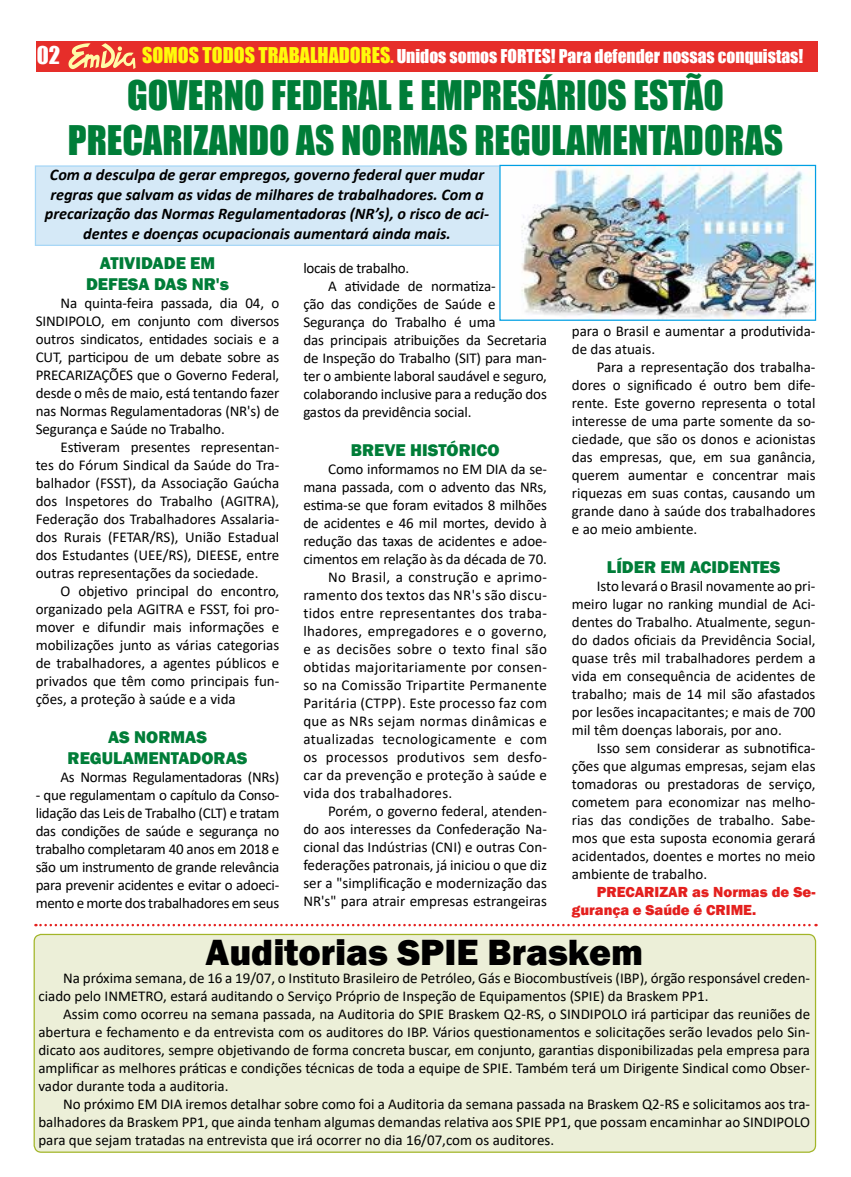
<style>
.page{position:relative;width:851px;height:1177px;background:#fff}
.page>*{position:absolute;margin:0;border:0;box-sizing:border-box;transform-origin:0 0}
.t1{font:37.5px/45px "Impact";color:#007d38;text-align:center}
.t2{font:800 37.5px "Franklin Gothic";color:#000}
.t3{font:22.5px "Impact";color:#fff}
.t4{font:800 17.5px/21px "Franklin Gothic";color:#007d38;text-align:center}
.t5{font:17.5px "Impact";color:#fff}
.t6{font:italic 700 16.25px/19.5px "Calibri";color:#000;text-align:center}
.t7{font:15px/18px "Calibri";color:#000;text-align:justify}
.t8{font:15px "Calibri";letter-spacing:.02em;color:#000}
.t9{font:15px "Calibri";letter-spacing:-.02em;color:#000}
.t10{font:800 15px/18px "Franklin Gothic";color:#e4201e}
.s1{font-size:20px;color:#fffa0a}
.s2{color:#fffa0a}
</style>
<div class="page">
<div style="left:35px;top:165px;width:465px;height:81px;background:#d5e9f7;border:1px solid #a5d6f6"></div>
<div style="left:36px;top:41px;width:781px;height:30px;background:#e62e2a"></div>
<svg style="left:68px;top:43px;width:67px;height:26px"></svg>
<div style="left:34px;top:934px;width:781px;height:218px;background:#ecefd8;border-radius:7px"></div>
<div style="left:34px;top:933px;width:782px;height:219px;border:1px solid #a2b528;border-radius:7px"></div>
<img style="left:521px;top:167px;width:293px;height:152px">
<div style="left:499px;top:165px;width:317px;height:156px;border:1px solid #009fe3"></div>
<svg style="left:35px;top:923px;width:781px;height:3px"></svg>
<h2 class="t3" style="left:37px;top:38px;width:25px">02</h2>
<p class="t5" style="left:142px;top:42px;width:662px"><span class="s1">SOMOS TODOS TRABALHADORES</span><span class="s2">.</span> Unidos somos FORTES! Para defender nossas conquistas!</p>
<h1 class="t1" style="left:68px;top:72px;width:716px">GOVERNO FEDERAL E EMPRESÁRIOS ESTÃO<br>PRECARIZANDO AS NORMAS REGULAMENTADORAS</h1>
<p class="t6" style="left:45px;top:164px;width:446px">Com a desculpa de gerar empregos, governo federal quer mudar regras que salvam as vidas de milhares de trabalhadores. Com a precarização das Normas Regulamentadoras (NR’s), o risco de aci&shy;dentes e doenças ocupacionais aumentará ainda mais.</p>
<p class="t9" style="left:303px;top:257px;width:107px">locais de trabalho.</p>
<p class="t7" style="left:328px;top:276px;width:169px">A atividade de normatiza-</p>
<p class="t7" style="left:303px;top:294px;width:194px">ção das condições de Saúde e</p>
<p class="t7" style="left:303px;top:312px;width:194px">Segurança do Trabalho é uma</p>
<p class="t7" style="left:303px;top:330px;width:245px">das principais atribuições da Secretaria</p>
<p class="t7" style="left:303px;top:348px;width:245px">de Inspeção do Trabalho (SIT) para man-</p>
<p class="t7" style="left:303px;top:366px;width:245px">ter o ambiente laboral saudável e seguro,</p>
<p class="t7" style="left:303px;top:384px;width:245px">colaborando inclusive para a redução dos</p>
<p class="t7" style="left:303px;top:402px;width:169px">gastos da previdência social.</p>
<p class="t4" style="left:351px;top:439px;width:150px">BREVE HISTÓRICO</p>
<p class="t7" style="left:328px;top:459px;width:220px">Como informamos no EM DIA da se-</p>
<p class="t7" style="left:303px;top:477px;width:245px">mana passada, com o advento das NRs,</p>
<p class="t7" style="left:303px;top:495px;width:245px">estima-se que foram evitados 8 milhões</p>
<p class="t7" style="left:303px;top:513px;width:245px">de acidentes e 46 mil mortes, devido à</p>
<p class="t7" style="left:303px;top:531px;width:245px">redução das taxas de acidentes e adoe-</p>
<p class="t7" style="left:303px;top:549px;width:245px">cimentos em relação às da década de 70.</p>
<p class="t8" style="left:328px;top:566px;width:220px">No Brasil, a construção e aprimo-</p>
<p class="t8" style="left:303px;top:584px;width:245px">ramento dos textos das NR's são discu-</p>
<p class="t8" style="left:303px;top:602px;width:245px">tidos entre representantes dos traba-</p>
<p class="t8" style="left:303px;top:620px;width:245px">lhadores, empregadores e o governo,</p>
<p class="t8" style="left:303px;top:638px;width:245px">e as decisões sobre o texto final são</p>
<p class="t8" style="left:303px;top:656px;width:245px">obtidas majoritariamente por consen-</p>
<p class="t8" style="left:303px;top:674px;width:245px">so na Comissão Tripartite Permanente</p>
<p class="t8" style="left:303px;top:692px;width:245px">Paritária (CTPP). Este processo faz com</p>
<p class="t8" style="left:303px;top:710px;width:245px">que as NRs sejam normas dinâmicas e</p>
<p class="t8" style="left:303px;top:728px;width:245px">atualizadas tecnologicamente e com</p>
<p class="t8" style="left:303px;top:746px;width:245px">os processos produtivos sem desfo-</p>
<p class="t8" style="left:303px;top:764px;width:245px">car da prevenção e proteção à saúde e</p>
<p class="t8" style="left:303px;top:782px;width:150px">vida dos trabalhadores.</p>
<p class="t7" style="left:328px;top:801px;width:220px">Porém, o governo federal, atenden-</p>
<p class="t7" style="left:303px;top:819px;width:245px">do aos interesses da Confederação Na-</p>
<p class="t7" style="left:303px;top:837px;width:245px">cional das Indústrias (CNI) e outras Con-</p>
<p class="t7" style="left:303px;top:855px;width:245px">federações patronais, já iniciou o que diz</p>
<p class="t7" style="left:303px;top:873px;width:245px">ser a "simplificação e modernização das</p>
<p class="t7" style="left:303px;top:891px;width:245px">NR's" para atrair empresas estrangeiras</p>
<p class="t4" style="left:86px;top:252px;width:144px">ATIVIDADE EM<br>DEFESA DAS NR's</p>
<p class="t7" style="left:36px;top:293px;width:245px;text-indent:25px">Na quinta-feira passada, dia 04, o SINDIPOLO, em conjunto com diversos outros sindicatos, entidades sociais e a CUT, participou de um debate sobre as PRECARIZAÇÕES que o Governo Federal, desde o mês de maio, está tentando fazer nas Normas Regulamentadoras (NR's) de Segurança e Saúde no Trabalho.</p>
<p class="t7" style="left:36px;top:437px;width:245px;text-indent:25px">Estiveram presentes representan&shy;tes do Fórum Sindical da Saúde do Tra&shy;balhador (FSST), da Associação Gaúcha dos Inspetores do Trabalho (AGITRA), Federação dos Trabalhadores Assalaria&shy;dos Rurais (FETAR/RS), União Estadual dos Estudantes (UEE/RS), DIEESE, entre outras representações da sociedade.</p>
<p class="t7" style="left:36px;top:581px;width:245px;text-indent:25px">O objetivo principal do encontro, organizado pela AGITRA e FSST, foi pro&shy;mover e difundir mais informações e mobilizações junto as várias categorias de trabalhadores, a agentes públicos e privados que têm como principais fun&shy;ções, a proteção à saúde e a vida</p>
<p class="t4" style="left:68px;top:726px;width:181px">AS NORMAS<br>REGULAMENTADORAS</p>
<p class="t9" style="left:60px;top:766px;width:220px">As Normas Regulamentadoras (NRs)</p>
<p class="t7" style="left:36px;top:785px;width:245px">- que regulamentam o capítulo da Conso&shy;lidação das Leis de Trabalho (CLT) e tratam das condições de saúde e segurança no trabalho completaram 40 anos em 2018 e são um instrumento de grande relevância para prevenir acidentes e evitar o adoeci&shy;mento e morte dos trabalhadores em seus</p>
<p class="t7" style="left:571px;top:321px;width:245px">para o Brasil e aumentar a produtivida&shy;de das atuais.</p>
<p class="t7" style="left:571px;top:357px;width:245px;text-indent:25px">Para a representação dos trabalha&shy;dores o significado é outro bem dife&shy;rente. Este governo representa o total interesse de uma parte somente da so&shy;ciedade, que são os donos e acionistas das empresas, que, em sua ganância, querem aumentar e concentrar mais riquezas em suas contas, causando um grande dano à saúde dos trabalhadores e ao meio ambiente.</p>
<p class="t4" style="left:606px;top:556px;width:175px">LÍDER EM ACIDENTES</p>
<p class="t7" style="left:571px;top:576px;width:245px;text-indent:25px">Isto levará o Brasil novamente ao pri&shy;meiro lugar no ranking mundial de Aci&shy;dentes do Trabalho. Atualmente, segun&shy;do dados oficiais da Previdência Social, quase três mil trabalhadores perdem a vida em consequência de acidentes de trabalho; mais de 14 mil são afastados por lesões incapacitantes; e mais de 700 mil têm doenças laborais, por ano.</p>
<p class="t7" style="left:571px;top:738px;width:245px;text-indent:25px">Isso sem considerar as subnotifica&shy;ções que algumas empresas, sejam elas tomadoras ou prestadoras de serviço, cometem para economizar nas melho&shy;rias das condições de trabalho. Sabe&shy;mos que esta suposta economia gerará acidentados, doentes e mortes no meio ambiente de trabalho.</p>
<p class="t10" style="left:571px;top:882px;width:245px;text-indent:25px">PRECARIZAR as Normas de Se&shy;gurança e Saúde é CRIME.</p>
<h1 class="t2" style="left:205px;top:928px;width:439px">Auditorias SPIE Braskem</h1>
<p class="t7" style="left:38px;top:968px;width:773px;text-indent:25px">Na próxima semana, de 16 a 19/07, o Instituto Brasileiro de Petróleo, Gás e Biocombustíveis (IBP), órgão responsável creden&shy;ciado pelo INMETRO, estará auditando o Serviço Próprio de Inspeção de Equipamentos (SPIE) da Braskem PP1.</p>
<p class="t7" style="left:38px;top:1004px;width:773px;text-indent:25px">Assim como ocorreu na semana passada, na Auditoria do SPIE Braskem Q2-RS, o SINDIPOLO irá participar das reuniões de abertura e fechamento e da entrevista com os auditores do IBP. Vários questionamentos e solicitações serão levados pelo Sin&shy;dicato aos auditores, sempre objetivando de forma concreta buscar, em conjunto, garantias disponibilizadas pela empresa para amplificar as melhores práticas e condições técnicas de toda a equipe de SPIE. Também terá um Dirigente Sindical como Obser&shy;vador durante toda a auditoria.</p>
<p class="t7" style="left:38px;top:1094px;width:773px;text-indent:25px">No próximo EM DIA iremos detalhar sobre como foi a Auditoria da semana passada na Braskem Q2-RS e solicitamos aos tra&shy;balhadores da Braskem PP1, que ainda tenham algumas demandas relativa aos SPIE PP1, que possam encaminhar ao SINDIPOLO para que sejam tratadas na entrevista que irá ocorrer no dia 16/07,com os auditores.</p>
</div>
